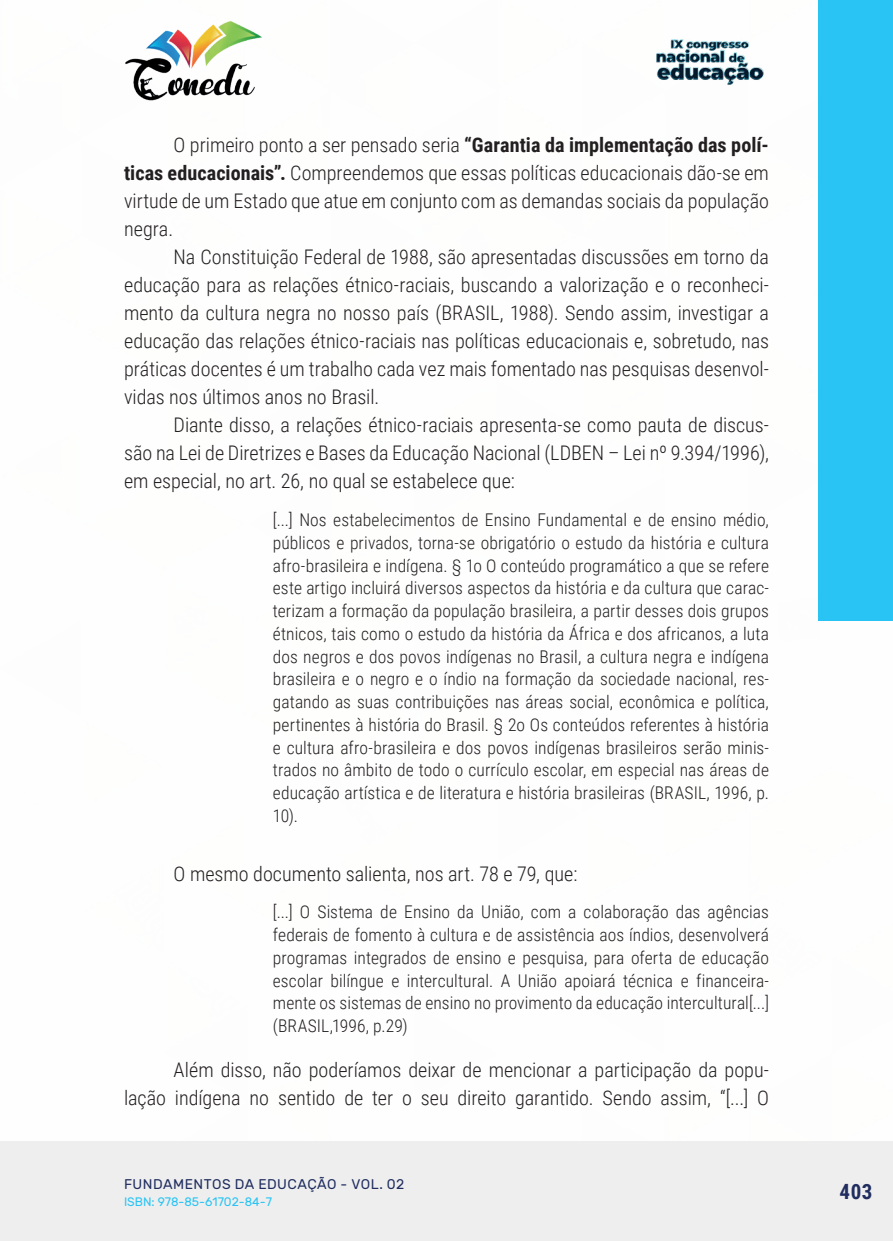
<style>
.page{position:relative;width:893px;height:1241px;background:#fff}
.page>*{position:absolute;margin:0;border:0;box-sizing:border-box;transform-origin:0 0}
.t1{font:700 21px "Roboto Condensed";color:#202d5e}
._9_CORPO{font:300 20.12px/28px "Roboto Condensed";color:#231f20;text-align:justify}
._16_CITACAO{font:300 17.5px/22.8px "Roboto Condensed";letter-spacing:.005em;color:#231f20;text-align:justify}
.t2{font:14px "Rubik";letter-spacing:.03em;color:#202d5e}
.t3{font:12.25px "Rubik";color:#29c4f3}
.s1{font-weight:700}
</style>
<div class="page">
<div style="left:0;top:1141px;width:893px;height:99px;background:#eeeeef"></div>
<div style="left:819px;top:0;width:74px;height:620px;background:#29c4f3"></div>
<img style="left:125px;top:20px;width:137px;height:81px">
<img style="left:656px;top:39px;width:108px;height:46px">
<p class="_9_CORPO" style="left:124px;top:130px;width:646px;text-indent:50px">O primeiro ponto a ser pensado seria <span class="s1">“Garantia da implementação das polí&shy;ticas educacionais”.</span> Compreendemos que essas políticas educacionais dão-se em virtude de um Estado que atue em conjunto com as demandas sociais da população negra.</p>
<p class="_9_CORPO" style="left:124px;top:242px;width:646px;text-indent:50px">Na Constituição Federal de 1988, são apresentadas discussões em torno da educação para as relações étnico-raciais, buscando a valorização e o reconheci&shy;mento da cultura negra no nosso país (BRASIL, 1988). Sendo assim, investigar a educação das relações étnico-raciais nas políticas educacionais e, sobretudo, nas práticas docentes é um trabalho cada vez mais fomentado nas pesquisas desenvol&shy;vidas nos últimos anos no Brasil.</p>
<p class="_9_CORPO" style="left:124px;top:410px;width:646px;text-indent:50px">Diante disso, a relações étnico-raciais apresenta-se como pauta de discus&shy;são na Lei de Diretrizes e Bases da Educação Nacional (LDBEN – Lei nº 9.394/1996), em especial, no art. 26, no qual se estabelece que:</p>
<p class="_16_CITACAO" style="left:273px;top:507px;width:498px">[...] Nos estabelecimentos de Ensino Fundamental e de ensino médio, públicos e privados, torna-se obrigatório o estudo da história e cultura afro-brasileira e indígena. § 1o O conteúdo programático a que se refere este artigo incluirá diversos aspectos da história e da cultura que carac&shy;terizam a formação da população brasileira, a partir desses dois grupos étnicos, tais como o estudo da história da África e dos africanos, a luta dos negros e dos povos indígenas no Brasil, a cultura negra e indígena brasileira e o negro e o índio na formação da sociedade nacional, res&shy;gatando as suas contribuições nas áreas social, econômica e política, pertinentes à história do Brasil. § 2o Os conteúdos referentes à história e cultura afro-brasileira e dos povos indígenas brasileiros serão minis&shy;trados no âmbito de todo o currículo escolar, em especial nas áreas de educação artística e de literatura e história brasileiras (BRASIL, 1996, p.<br>10).</p>
<p class="_9_CORPO" style="left:174px;top:858px;width:405px">O mesmo documento salienta, nos art. 78 e 79, que:</p>
<p class="_16_CITACAO" style="left:273px;top:899px;width:498px">[...] O Sistema de Ensino da União, com a colaboração das agências federais de fomento à cultura e de assistência aos índios, desenvolverá programas integrados de ensino e pesquisa, para oferta de educação escolar bilíngue e intercultural. A União apoiará técnica e financeira&shy;mente os sistemas de ensino no provimento da educação intercultural[...] (BRASIL,1996, p.29)</p>
<p class="_9_CORPO" style="left:124px;top:1054px;width:646px;text-align:right">Além disso, não poderíamos deixar de mencionar a participação da popu-<br>lação indígena no sentido de ter o seu direito garantido. Sendo assim, “[...] O</p>
<p class="t2" style="left:124px;top:1175px;width:282px">FUNDAMENTOS DA EDUCAÇÃO - VOL. 02</p>
<p class="t3" style="left:124px;top:1194px;width:149px">ISBN: 978-85-61702-84-7</p>
<p class="t1" style="left:839px;top:1176px;width:34px">403</p>
</div>
